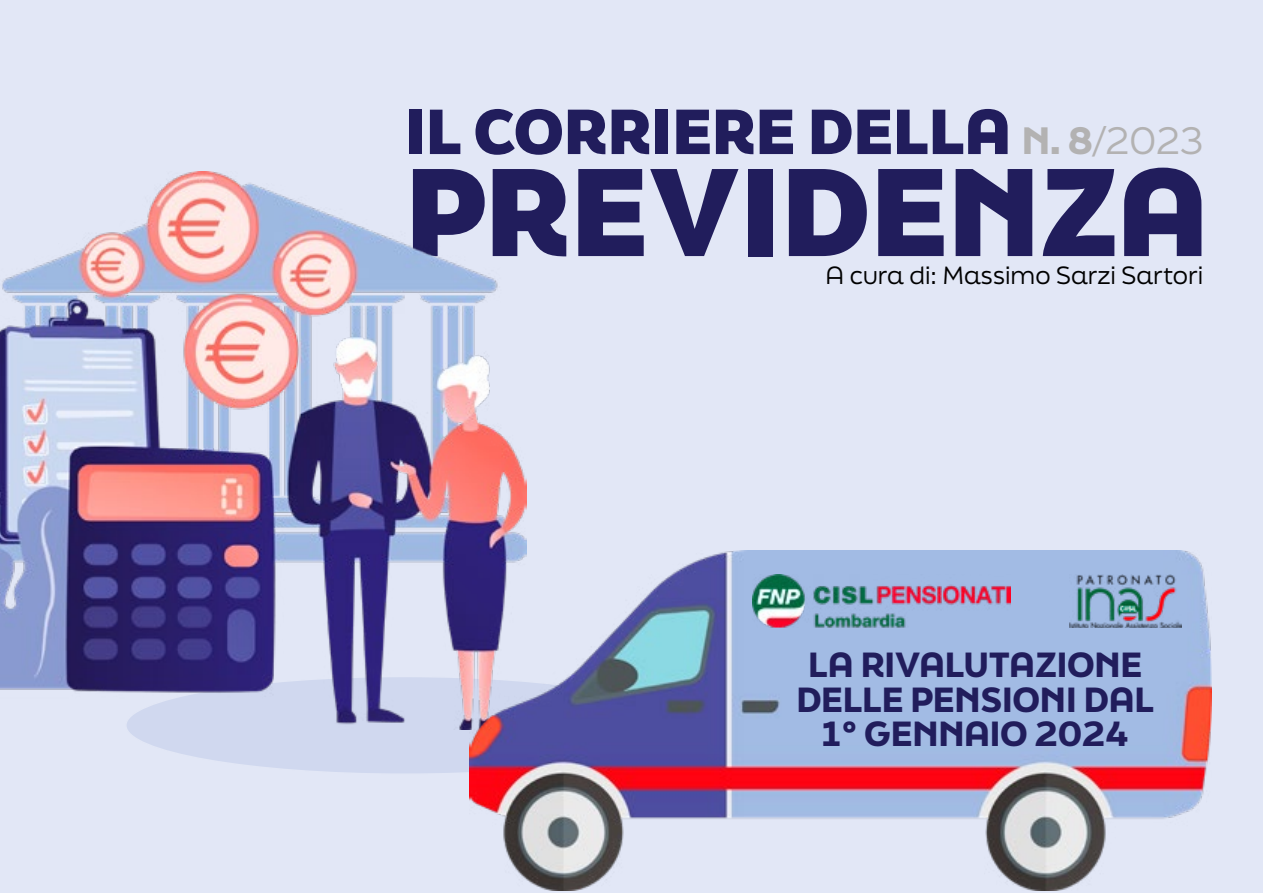
<style>
.page{position:relative;width:1263px;height:893px;background:#e2e7f6}
.page>*{position:absolute;margin:0;border:0;box-sizing:border-box;transform-origin:0 0}
.t1{font:800 117.6px "Final Six";color:#211d5c}
.t2{font:800 60px "Final Six";color:#211d5c}
.t3{font:36px "Final Six";color:#b3b2b2}
.t4{font:900 33px/34.5px "Final Six";color:#211d5c;text-align:center}
.t5{font:23.55px "Final Six";color:#000}
.s1{font-weight:900}
</style>
<div class="page">
<div style="left:126px;top:676px;width:557px;height:98px;background:#d0d8ef;border-radius:50%"></div>
<img style="left:0;top:172px;width:527px;height:558px">
<img style="left:470px;top:550px;width:741px;height:341px">
<img style="left:752px;top:575px;width:258px;height:52px">
<img style="left:1069px;top:574px;width:112px;height:54px">
<p class="t2" style="left:405px;top:88px;width:608px">IL CORRIERE DELLA</p>
<p class="t1" style="left:405px;top:126px;width:806px">PREVIDENZA</p>
<p class="t5" style="left:826px;top:258px;width:379px">A cura di: Massimo Sarzi Sartori</p>
<p class="t3" style="left:1022px;top:114px;width:183px"><span class="s1">N. 8</span>/2023</p>
<p class="t4" style="left:796px;top:647px;width:359px">LA RIVALUTAZIONE<br>DELLE PENSIONI DAL<br>1° GENNAIO 2024</p>
</div>
